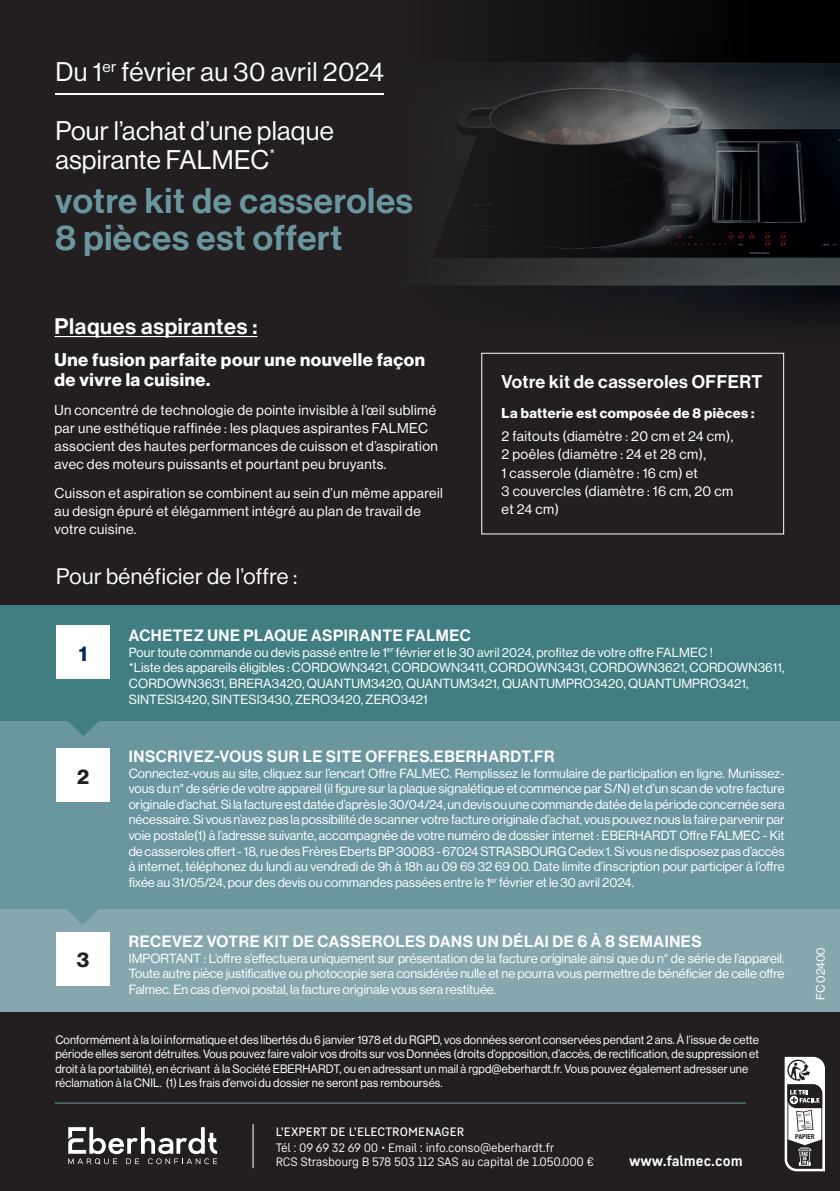
<style>
.page{position:relative;width:840px;height:1191px;background:#fff}
.page>*{position:absolute;margin:0;border:0;box-sizing:border-box;transform-origin:0 0}
.t1{font:500 35.2px/37.4px "Haas Grot Disp 65";letter-spacing:.02em;color:#6a969f}
.t2{font:26.4px/28.6px "Haas Grot Disp 55 Roman";letter-spacing:.01em;color:#fff}
.t3{font:22px "Haas Grot Disp 55 Roman";letter-spacing:.02em;color:#fff}
.t4{font:500 22px "Haas Grot Disp 65";letter-spacing:.03em;color:#fff}
.t5{font:700 20px "Haas Grot Disp 75";color:#231f20}
.t6{font:700 20px "Haas Grot Disp 75";color:#002d5a}
.t7{font:700 18px/20px "Haas Grot Disp 75";letter-spacing:.03em;color:#fff}
.t8{font:500 18px "Haas Grot Disp 65";letter-spacing:.025em;color:#fff}
.t9{font:500 16px "Haas Grot Disp 65";letter-spacing:.035em;color:#fff}
.t10{font:14px/18px "Haas Grot Disp 55 Roman";letter-spacing:.03em;color:#fff}
.t11{font:700 14px "Haas Grot Disp 75";letter-spacing:.03em;color:#fff}
.t12{font:700 14px "Liebherr Text";color:#fff}
.t13{font:13px/15.6px "Haas Grot Disp 55 Roman";letter-spacing:.01em;color:#fff;text-align:justify}
.t14{font:12px/14.4px "Haas Grot Disp 55 Roman";letter-spacing:.01em;color:#fff;scale:.96 1}
.t15{font:12px/14px "Liebherr Text";letter-spacing:-.02em;color:#fff}
.t16{font:500 12px "Liebherr Text";letter-spacing:.01em;color:#fff}
.t17{font:12px "Haas Grot Disp 55 Roman";letter-spacing:.01em;color:#fff}
.t18{font:700 condensed 6.8px "Helvetica Neue";color:#231f20}
</style>
<div class="page">
<div style="left:0;top:0;width:839px;height:1191px;background:#231f20"></div>
<img style="left:459px;top:0;width:380px;height:378px">
<div style="left:0;top:720px;width:839px;height:193px;background:#6a969f"></div>
<div style="left:0;top:909px;width:839px;height:103px;background:#86a7ae"></div>
<div style="left:56px;top:748px;width:54px;height:54px;background:#fff"></div>
<svg style="left:67px;top:909px;width:32px;height:16px"></svg>
<div style="left:56px;top:932px;width:54px;height:54px;background:#fff"></div>
<div style="left:0;top:605px;width:839px;height:115px;background:#407e82"></div>
<svg style="left:56px;top:720px;width:55px;height:16px"></svg>
<div style="left:56px;top:625px;width:54px;height:54px;background:#fff"></div>
<hr style="left:54px;top:336px;width:203px;height:1px;background:#fff">
<hr style="left:55px;top:93px;width:329px;height:2px;background:#fff">
<svg style="left:784px;top:1056px;width:40px;height:115px"></svg>
<div style="left:481px;top:353px;width:302px;height:181px;border:1px solid #fff"></div>
<hr style="left:55px;top:1102px;width:690px;height:1px;background:#6a969f">
<svg style="left:68px;top:1127px;width:149px;height:37px"></svg>
<hr style="left:252px;top:1124px;width:1px;height:44px;background:#fff">
<h2 class="t2" style="left:55px;top:58px;width:330px">Du 1<sup>er</sup> février au 30 avril 2024</h2>
<h2 class="t2" style="left:55px;top:117px;width:280px">Pour l’achat d’une plaque aspirante FALMEC<sup>*</sup></h2>
<h1 class="t1" style="left:55px;top:182px;width:359px">votre kit de casseroles<br>8 pièces est offert</h1>
<h3 class="t4" style="left:54px;top:314px;width:204px">Plaques aspirantes :</h3>
<h3 class="t7" style="left:54px;top:350px;width:372px">Une fusion parfaite pour une nouvelle façon de vivre la cuisine.</h3>
<p class="t10" style="left:54px;top:401px;width:384px">Un concentré de technologie de pointe invisible à l’œil sublimé par une esthétique raffinée : les plaques aspirantes FALMEC associent des hautes performances de cuisson et d’aspiration avec des moteurs puissants et pourtant peu bruyants.</p>
<p class="t10" style="left:54px;top:484px;width:390px">Cuisson et aspiration se combinent au sein d’un même appareil au design épuré et élégamment intégré au plan de travail de votre cuisine.</p>
<h3 class="t3" style="left:56px;top:564px;width:242px">Pour bénéficier de l’offre :</h3>
<h3 class="t8" style="left:501px;top:372px;width:262px">Votre kit de casseroles OFFERT</h3>
<p class="t11" style="left:501px;top:405px;width:254px">La batterie est composée de 8 pièces :</p>
<p class="t10" style="left:501px;top:427px;width:233px">2 faitouts (diamètre : 20 cm et 24 cm),<br>2 poêles (diamètre : 24 et 28 cm),<br>1 casserole (diamètre : 16 cm) et<br>3 couvercles (diamètre : 16 cm, 20 cm et 24 cm)</p>
<h3 class="t6" style="left:79px;top:642px;width:10px">1</h3>
<p class="t9" style="left:129px;top:626px;width:343px">ACHETEZ UNE PLAQUE ASPIRANTE FALMEC</p>
<p class="t13" style="left:129px;top:644px;width:657px;text-align:left">Pour toute commande ou devis passé entre le 1<sup>er</sup> février et le 30 avril 2024, profitez de votre offre FALMEC !<br>*Liste des appareils éligibles : CORDOWN3421, CORDOWN3411, CORDOWN3431, CORDOWN3621, CORDOWN3611, CORDOWN3631, BRERA3420, QUANTUM3420, QUANTUM3421, QUANTUMPRO3420, QUANTUMPRO3421, SINTESI3420, SINTESI3430, ZERO3420, ZERO3421</p>
<h3 class="t5" style="left:77px;top:765px;width:13px">2</h3>
<p class="t9" style="left:129px;top:747px;width:427px">INSCRIVEZ-VOUS SUR LE SITE OFFRES.EBERHARDT.FR</p>
<p class="t13" style="left:129px;top:765px;width:657px">Connectez-vous au site, cliquez sur l’encart Offre FALMEC. Remplissez le formulaire de participation en ligne. Munissez&shy;vous du n° de série de votre appareil (il figure sur la plaque signalétique et commence par S/N) et d’un scan de votre facture originale d’achat. Si la facture est datée d’après le 30/04/24, un devis ou une commande datée de la période concernée sera nécessaire. Si vous n’avez pas la possibilité de scanner votre facture originale d’achat, vous pouvez nous la faire parvenir par voie postale(1) à l’adresse suivante, accompagnée de votre numéro de dossier internet : EBERHARDT Offre FALMEC - Kit de casseroles offert - 18, rue des Frères Eberts BP 30083 - 67024 STRASBOURG Cedex 1. Si vous ne disposez pas d’accès à internet, téléphonez du lundi au vendredi de 9h à 18h au 09 69 32 69 00. Date limite d’inscription pour participer à l’offre fixée au 31/05/24, pour des devis ou commandes passées entre le 1<sup>er</sup> février et le 30 avril 2024.</p>
<h3 class="t5" style="left:77px;top:948px;width:14px">3</h3>
<p class="t9" style="left:129px;top:932px;width:574px">RECEVEZ VOTRE KIT DE CASSEROLES DANS UN DÉLAI DE 6 À 8 SEMAINES</p>
<p class="t13" style="left:129px;top:950px;width:657px">IMPORTANT : L’offre s’effectuera uniquement sur présentation de la facture originale ainsi que du n° de série de l’appareil.<br>Toute autre pièce justificative ou photocopie sera considérée nulle et ne pourra vous permettre de bénéficier de celle offre Falmec. En cas d’envoi postal, la facture originale vous sera restituée.</p>
<p class="t14" style="left:55px;top:1032px;width:734px">Conformément à la loi informatique et des libertés du 6 janvier 1978 et du RGPD, vos données seront conservées pendant 2 ans. À l’issue de cette période elles seront détruites. Vous pouvez faire valoir vos droits sur vos Données (droits d’opposition, d’accès, de rectification, de suppression et droit à la portabilité), en écrivant à la Société EBERHARDT, ou en adressant un mail à rgpd@eberhardt.fr. Vous pouvez également adresser une réclamation à la CNIL. (1) Les frais d’envoi du dossier ne seront pas remboursés.</p>
<p class="t17" style="left:813px;top:999px;width:54px;rotate:-90deg">FC 02400</p>
<p class="t16" style="left:275px;top:1123px;width:190px">L’EXPERT DE L’ELECTROMENAGER</p>
<p class="t15" style="left:275px;top:1140px;width:319px">Tél : 09 69 32 69 00 • Email : info.conso@eberhardt.fr<br>RCS Strasbourg B 578 503 112 SAS au capital de 1.050.000 €</p>
<p class="t12" style="left:628px;top:1151px;width:115px">www.falmec.com</p>
<p class="t18" style="left:794px;top:1131px;width:21px">PAPIER</p>
</div>
